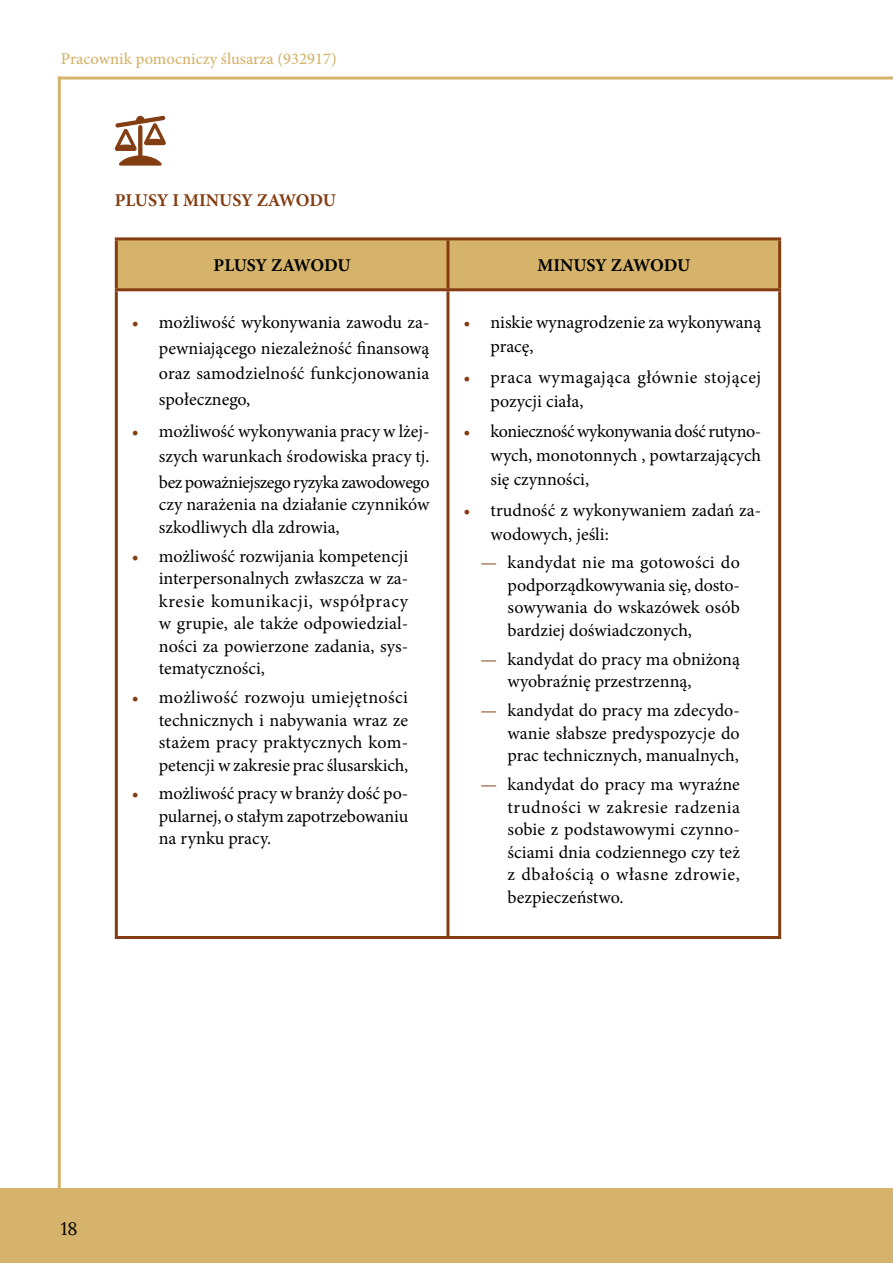
<style>
.page{position:relative;width:893px;height:1263px;background:#fff}
.page>*{position:absolute;margin:0;border:0;box-sizing:border-box;transform-origin:0 0}
.t1{font:18px/22.5px "Minion Pro";color:#000;text-align:justify}
.t2{font:18px/24px "Minion Pro";letter-spacing:.03em;color:#000}
.t3{font:700 18px "Minion Pro";letter-spacing:-.01em;color:#000}
.t4{font:700 18px "Minion Pro";letter-spacing:-.01em;color:#843d12}
.t5{font:18px "Lora";color:#000}
.t6{font:500 16.5px "Minion Pro";color:#d5b36b}
.s1{color:#843d12}
</style>
<div class="page">
<div style="left:0;top:1188px;width:893px;height:75px;background:#d5b36b"></div>
<hr style="left:58px;top:77px;width:3px;height:1113px;background:#d5b36b">
<hr style="left:58px;top:77px;width:835px;height:3px;background:#d5b36b">
<svg style="left:115px;top:116px;width:51px;height:50px"></svg>
<div style="left:118px;top:240px;width:660px;height:48px;background:#d5b36b"></div>
<hr style="left:115px;top:237px;width:333px;height:3px;background:#843d12">
<hr style="left:115px;top:240px;width:3px;height:48px;background:#843d12">
<hr style="left:448px;top:237px;width:333px;height:3px;background:#843d12">
<hr style="left:446px;top:240px;width:3px;height:48px;background:#843d12">
<hr style="left:778px;top:240px;width:3px;height:48px;background:#843d12">
<hr style="left:115px;top:288px;width:333px;height:3px;background:#843d12">
<hr style="left:115px;top:291px;width:3px;height:645px;background:#843d12">
<hr style="left:448px;top:288px;width:333px;height:3px;background:#843d12">
<hr style="left:446px;top:291px;width:3px;height:645px;background:#843d12">
<hr style="left:778px;top:291px;width:3px;height:645px;background:#843d12">
<hr style="left:115px;top:936px;width:333px;height:3px;background:#843d12">
<hr style="left:448px;top:936px;width:333px;height:3px;background:#843d12">
<p class="t6" style="left:61px;top:48px;width:277px">Pracownik pomocniczy ślusarza (932917)</p>
<p class="t4" style="left:115px;top:187px;width:223px">PLUSY I MINUSY ZAWODU</p>
<p class="t3" style="left:214px;top:252px;width:138px">PLUSY ZAWODU</p>
<p class="t3" style="left:537px;top:252px;width:154px">MINUSY ZAWODU</p>
<p class="t1" style="left:159px;top:310px;width:272px;line-height:25.5px;text-indent:-27px"><span class="s1">•</span> możliwość wykonywania zawodu za&shy;pewniającego niezależność finansową oraz samodzielność funkcjonowania społecznego,</p>
<p class="t1" style="left:159px;top:418px;width:272px;line-height:25.5px;text-indent:-27px"><span class="s1">•</span> możliwość wykonywania pracy w lżej&shy;szych warunkach środowiska pracy tj. bez poważniejszego ryzyka zawodowego</p>
<p class="t1" style="left:159px;top:493px;width:272px">czy narażenia na działanie czynników szkodliwych dla zdrowia,</p>
<p class="t1" style="left:159px;top:545px;width:251px;text-indent:-27px"><span class="s1">•</span> możliwość rozwijania kompetencji interpersonalnych zwłaszcza w za&shy;kresie komunikacji, współpracy w grupie, ale także odpowiedzial&shy;ności za powierzone zadania, sys&shy;tematyczności,</p>
<p class="t1" style="left:159px;top:686px;width:251px;text-indent:-27px"><span class="s1">•</span> możliwość rozwoju umiejętności technicznych i nabywania wraz ze stażem pracy praktycznych kom&shy;petencji w zakresie prac ślusarskich,</p>
<p class="t1" style="left:159px;top:782px;width:251px;text-indent:-27px"><span class="s1">•</span> możliwość pracy w branży dość po&shy;pularnej, o stałym zapotrzebowaniu na rynku pracy.</p>
<p class="t1" style="left:490px;top:311px;width:272px;line-height:24px;text-indent:-27px"><span class="s1">•</span> niskie wynagrodzenie za wykonywaną pracę,</p>
<p class="t2" style="left:490px;top:365px;width:272px;text-indent:-27px"><span class="s1">•</span> praca wymagająca głównie stojącej pozycji ciała,</p>
<p class="t1" style="left:490px;top:419px;width:272px;line-height:24px;text-indent:-27px"><span class="s1">•</span> konieczność wykonywania dość rutyno&shy;wych, monotonnych , powtarzających się czynności,</p>
<p class="t1" style="left:490px;top:498px;width:272px;line-height:24px;text-indent:-27px"><span class="s1">•</span> trudność z wykonywaniem zadań za&shy;wodowych, jeśli:</p>
<p class="t1" style="left:507px;top:551px;width:234px;text-indent:-27px"><span class="s1">—</span> kandydat nie ma gotowości do podporządkowywania się, dosto&shy;sowywania do wskazówek osób bardziej doświadczonych,</p>
<p class="t1" style="left:507px;top:648px;width:234px;text-indent:-27px"><span class="s1">—</span> kandydat do pracy ma obniżoną wyobraźnię przestrzenną,</p>
<p class="t1" style="left:507px;top:699px;width:234px;text-indent:-27px"><span class="s1">—</span> kandydat do pracy ma zdecydo&shy;wanie słabsze predyspozycje do prac technicznych, manualnych,</p>
<p class="t1" style="left:507px;top:773px;width:234px;text-indent:-27px"><span class="s1">—</span> kandydat do pracy ma wyraźne trudności w zakresie radzenia sobie z podstawowymi czynno&shy;ściami dnia codziennego czy też z dbałością o własne zdrowie, bezpieczeństwo.</p>
<p class="t5" style="left:61px;top:1215px;width:18px">18</p>
</div>
